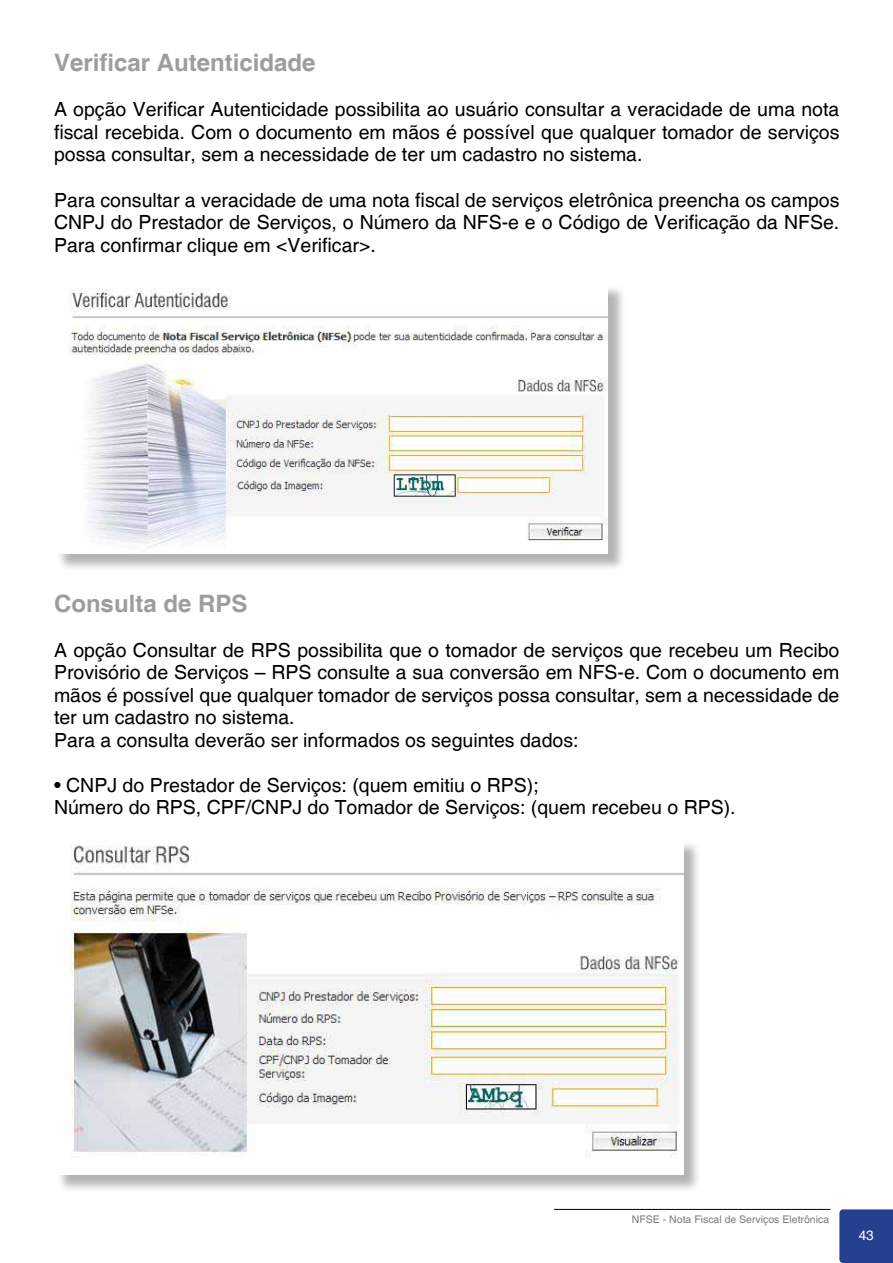
<style>
.page{position:relative;width:893px;height:1263px;background:#fff}
.page>*{position:absolute;margin:0;border:0;box-sizing:border-box;transform-origin:0 0}
.t1{font:700 24px "Helvetica";color:#9b9d9f}
.t2{font:19.5px/22.5px "Helvetica";color:#000;text-align:justify}
.t3{font:13.5px "Helvetica";color:#fff}
.t4{font:10.5px "Helvetica";color:#797b7e}
</style>
<div class="page">
<div style="left:839px;top:1209px;width:54px;height:54px;background:#25408f"></div>
<hr style="left:554px;top:1209px;width:276px;height:1px;background:#000">
<div style="left:56px;top:284px;width:570px;height:288px;background:#000;opacity:.3"></div>
<img style="left:56px;top:284px;width:552px;height:270px">
<div style="left:56px;top:840px;width:646px;height:353px;background:#000;opacity:.3"></div>
<img style="left:56px;top:840px;width:627px;height:334px">
<p class="t1" style="left:54px;top:48px;width:263px">Verificar Autenticidade</p>
<p class="t2" style="left:54px;top:99px;width:787px">A opção Verificar Autenticidade possibilita ao usuário consultar a veracidade de uma nota fiscal recebida. Com o documento em mãos é possível que qualquer tomador de serviços possa consultar, sem a necessidade de ter um cadastro no sistema.</p>
<p class="t2" style="left:54px;top:189px;width:787px">Para consultar a veracidade de uma nota fiscal de serviços eletrônica preencha os campos CNPJ do Prestador de Serviços, o Número da NFS-e e o Código de Verificação da NFSe.<br>Para confirmar clique em &lt;Verificar&gt;.</p>
<p class="t1" style="left:54px;top:588px;width:195px">Consulta de RPS</p>
<p class="t2" style="left:54px;top:639px;width:787px;text-align:left">A opção Consultar de RPS possibilita que o tomador de serviços que recebeu um Recibo Provisório de Serviços – RPS consulte a sua conversão em NFS-e. Com o documento em mãos é possível que qualquer tomador de serviços possa consultar, sem a necessidade de ter um cadastro no sistema.<br>Para a consulta deverão ser informados os seguintes dados:</p>
<p class="t2" style="left:54px;top:774px;width:683px">• CNPJ do Prestador de Serviços: (quem emitiu o RPS);<br>Número do RPS, CPF/CNPJ do Tomador de Serviços: (quem recebeu o RPS).</p>
<p class="t4" style="left:632px;top:1213px;width:199px">NFSE - Nota Fiscal de Serviços Eletrônica</p>
<p class="t3" style="left:859px;top:1228px;width:17px">43</p>
</div>
